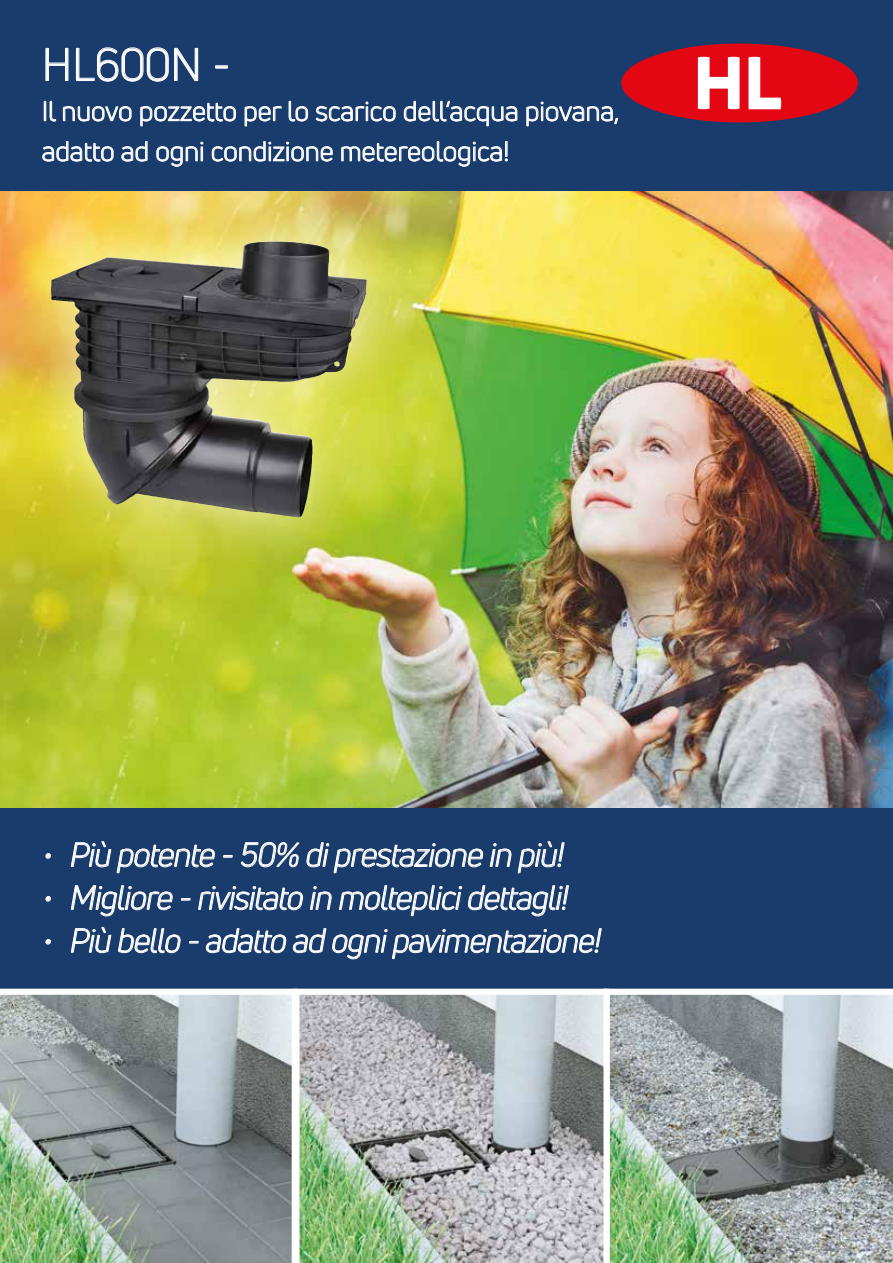
<style>
.page{position:relative;width:893px;height:1263px;background:#193c6c}
.page>*{position:absolute;margin:0;border:0;box-sizing:border-box;transform-origin:0 0}
.t1{font:45px "Uni Neue";color:#fff}
.t2{font:italic 33px "Uni Neue";letter-spacing:-.025em;color:#fff}
.t3{font:27px/40.2px "Uni Neue";color:#fff}
</style>
<div class="page">
<img style="left:0;top:191px;width:893px;height:617px">
<div style="left:621px;top:44px;width:237px;height:78px;background:#e30613;border-radius:50%"></div>
<svg style="left:749px;top:56px;width:32px;height:53px"></svg>
<svg style="left:698px;top:56px;width:42px;height:54px"></svg>
<div style="left:0;top:183px;width:423px;height:391px;background:#fff;opacity:.75"></div>
<img style="left:51px;top:241px;width:220px;height:72px">
<svg style="left:45px;top:853px;width:6px;height:6px"></svg>
<svg style="left:45px;top:896px;width:6px;height:5px"></svg>
<svg style="left:45px;top:939px;width:6px;height:5px"></svg>
<svg style="left:71px;top:841px;width:531px;height:119px"></svg>
<svg style="left:526px;top:102px;width:93px;height:25px"></svg>
<svg style="left:42px;top:47px;width:476px;height:120px"></svg>
<img style="left:610px;top:989px;width:283px;height:274px">
<img style="left:298px;top:989px;width:312px;height:274px">
<svg style="left:0;top:989px;width:298px;height:274px;background:#93a29b"></svg>
<h1 class="t1" style="left:42px;top:37px;width:190px">HL600N -</h1>
<p class="t3" style="left:42px;top:91px;width:579px">Il nuovo pozzetto per lo scarico dell‘acqua piovana, adatto ad ogni condizione metereologica!</p>
<p class="t2" style="left:43px;top:835px;width:523px">• Più potente - 50% di prestazione in più!</p>
<p class="t2" style="left:43px;top:878px;width:527px">• Migliore - rivisitato in molteplici dettagli!</p>
<p class="t2" style="left:43px;top:921px;width:560px">• Più bello - adatto ad ogni pavimentazione!</p>
</div>
